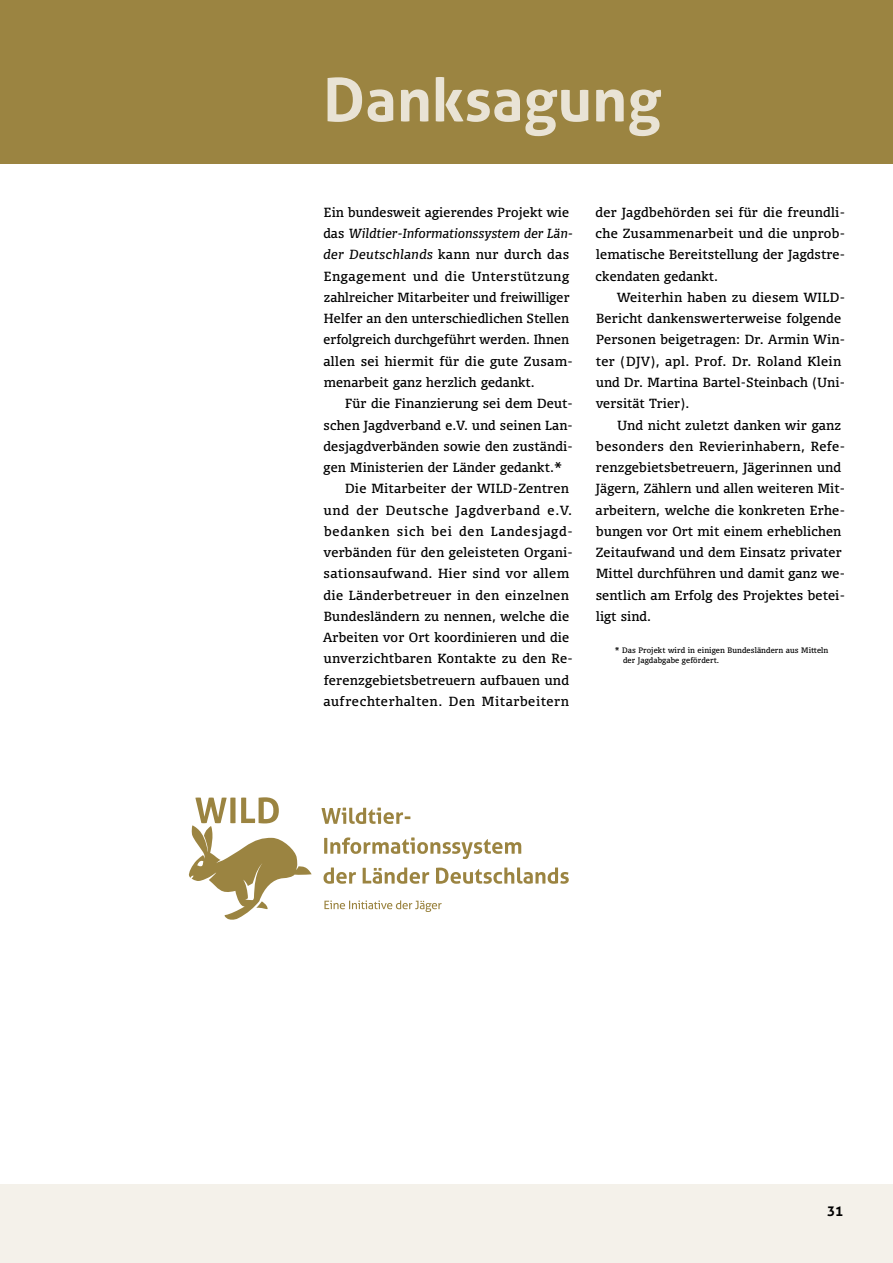
<style>
.page{position:relative;width:893px;height:1263px;background:#fff}
.page>*{position:absolute;margin:0;border:0;box-sizing:border-box;transform-origin:0 0}
.t1{font:700 60px "Aller";color:#e9e3d5}
.t2{font:700 13.5px "Aller";color:#000}
.t3{font:12.6px/21.3px "Olsen Pro";letter-spacing:.015em;color:#000}
.t4{font:12.6px "Olsen Pro";letter-spacing:.035em;color:#000}
.t5{font:12.6px "Olsen Pro";letter-spacing:.055em;color:#000}
.t6{font:12.6px "Olsen Pro";letter-spacing:.05em;color:#000}
.t7{font:7.5px/10.6px "Olsen Pro";letter-spacing:.015em;color:#000}
.s1{font-style:italic}
</style>
<div class="page">
<div style="left:0;top:1184px;width:893px;height:79px;background:#f4f1ea"></div>
<div style="left:0;top:0;width:893px;height:164px;background:#9b8441"></div>
<svg style="left:324px;top:900px;width:118px;height:12px"></svg>
<svg style="left:321px;top:807px;width:89px;height:17px"></svg>
<svg style="left:324px;top:837px;width:197px;height:22px"></svg>
<svg style="left:323px;top:867px;width:33px;height:17px"></svg>
<svg style="left:363px;top:867px;width:66px;height:17px"></svg>
<svg style="left:436px;top:867px;width:133px;height:17px"></svg>
<svg style="left:188px;top:797px;width:124px;height:123px"></svg>
<h1 class="t1" style="left:323px;top:63px;width:340px">Danksagung</h1>
<p class="t3" style="left:323px;top:201px;width:252px">Ein bundesweit agierendes Projekt wie das <span class="s1">Wildtier-Informationssystem der Län&shy;der Deutschlands</span> kann nur durch das Engagement und die Unterstützung zahlreicher Mitarbeiter und freiwilliger Helfer an den unterschiedlichen Stellen erfolgreich durchgeführt werden. Ihnen allen sei hiermit für die gute Zusam&shy;menarbeit ganz herzlich gedankt.</p>
<p class="t3" style="left:345px;top:392px;width:229px">Für die Finanzierung sei dem Deut-</p>
<p class="t3" style="left:324px;top:414px;width:251px">schen Jagdverband e.V. und seinen Lan-</p>
<p class="t3" style="left:323px;top:435px;width:251px">desjagdverbänden sowie den zuständi-</p>
<p class="t3" style="left:324px;top:456px;width:240px">gen Ministerien der Länder gedankt.*</p>
<p class="t3" style="left:345px;top:477px;width:225px">Die Mitarbeiter der WILD-Zentren</p>
<p class="t5" style="left:324px;top:501px;width:250px">und der Deutsche Jagdverband e.V.</p>
<p class="t5" style="left:324px;top:522px;width:248px">bedanken sich bei den Landesjagd-</p>
<p class="t3" style="left:324px;top:541px;width:250px">verbänden für den geleisteten Organi-</p>
<p class="t4" style="left:324px;top:565px;width:247px">sationsaufwand. Hier sind vor allem</p>
<p class="t4" style="left:323px;top:586px;width:247px">die Länderbetreuer in den einzelnen</p>
<p class="t3" style="left:324px;top:605px;width:247px">Bundesländern zu nennen, welche die</p>
<p class="t3" style="left:323px;top:626px;width:248px">Arbeiten vor Ort koordinieren und die</p>
<p class="t3" style="left:324px;top:647px;width:250px">unverzichtbaren Kontakte zu den Re-</p>
<p class="t3" style="left:324px;top:669px;width:247px">ferenzgebietsbetreuern aufbauen und</p>
<p class="t6" style="left:323px;top:692px;width:247px">aufrechterhalten. Den Mitarbeitern</p>
<p class="t3" style="left:596px;top:201px;width:251px;text-align:justify">der Jagdbehörden sei für die freundli&shy;che Zusammenarbeit und die unprob&shy;lematische Bereitstellung der Jagdstre&shy;ckendaten gedankt.</p>
<p class="t3" style="left:596px;top:286px;width:251px;text-indent:21px">Weiterhin haben zu diesem WILD-Bericht dankenswerterweise folgende Personen beigetragen: Dr. Armin Win&shy;ter (DJV), apl. Prof. Dr. Roland Klein und Dr. Martina Bartel-Steinbach (Uni&shy;versität Trier).</p>
<p class="t3" style="left:596px;top:414px;width:251px;text-indent:22px">Und nicht zuletzt danken wir ganz besonders den Revierinhabern, Refe&shy;renzgebietsbetreuern, Jägerinnen und Jägern, Zählern und allen weiteren Mit&shy;arbeitern, welche die konkreten Erhe&shy;bungen vor Ort mit einem erheblichen Zeitaufwand und dem Einsatz privater Mittel durchführen und damit ganz we&shy;sentlich am Erfolg des Projektes betei&shy;ligt sind.</p>
<p class="t7" style="left:623px;top:644px;width:207px;text-indent:-8px">* Das Projekt wird in einigen Bundesländern aus Mitteln der Jagdabgabe gefördert.</p>
<p class="t2" style="left:827px;top:1203px;width:18px">31</p>
</div>
